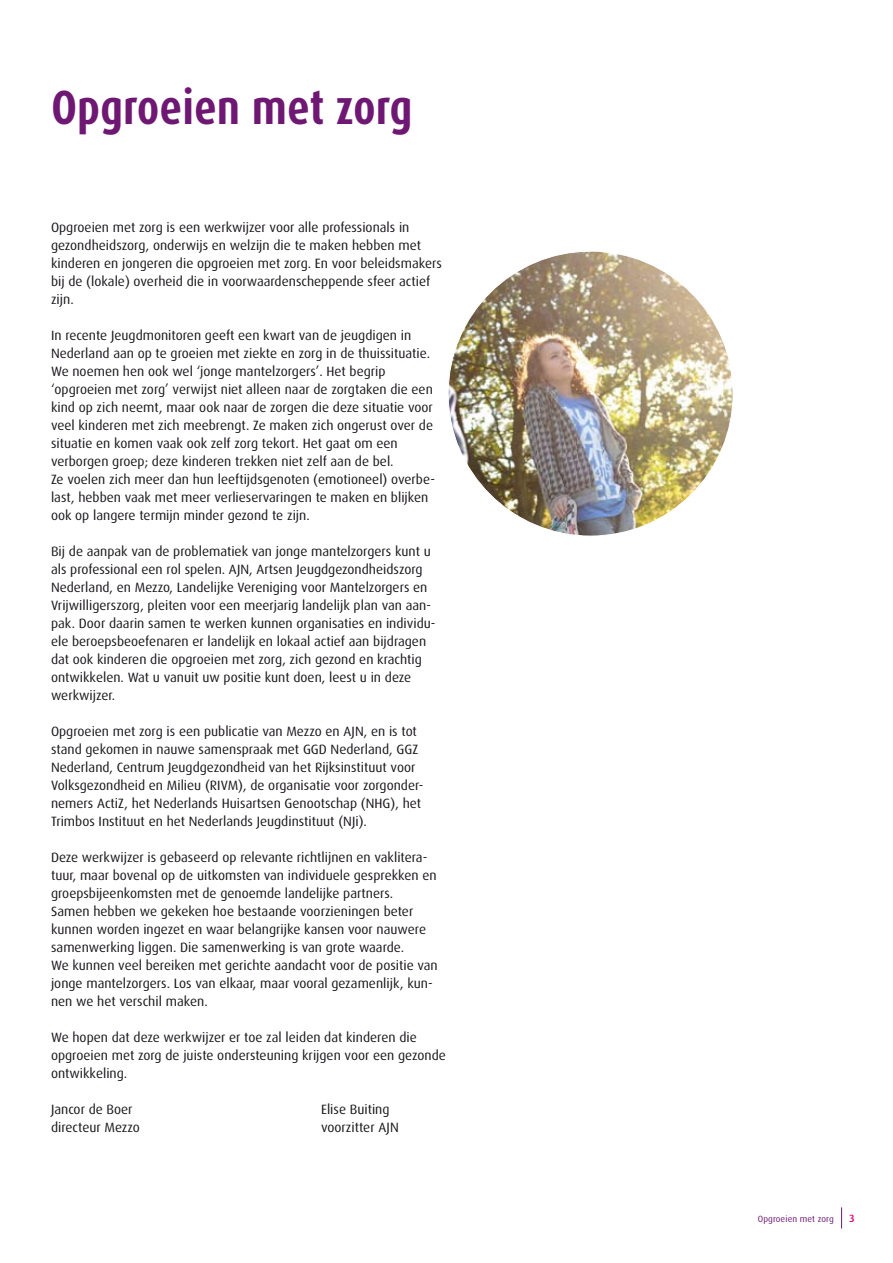
<style>
.page{position:relative;width:893px;height:1263px;background:#fff}
.page>*{position:absolute;margin:0;border:0;box-sizing:border-box;transform-origin:0 0}
.t1{font:700 48px "Dax Condensed";color:#6e1873}
.t2{font:13.5px/18px "Dax OT";color:#1a171b}
.t3{font:500 10.5px "Dax OT";color:#e2007a}
.t4{font:9px "Dax OT";letter-spacing:.01em;color:#6e1873}
</style>
<div class="page">
<svg style="left:841px;top:1207px;width:1px;height:21px"></svg>
<img style="left:448px;top:251px;width:285px;height:285px;border-radius:142px">
<h1 class="t1" style="left:51px;top:81px;width:363px">Opgroeien met zorg</h1>
<p class="t2" style="left:51px;top:218px;width:392px">Opgroeien met zorg is een werkwijzer voor alle professionals in gezondheidszorg, onderwijs en welzijn die te maken hebben met kinderen en jongeren die opgroeien met zorg. En voor beleidsmakers bij de (lokale) overheid die in voorwaardenscheppende sfeer actief zijn.</p>
<p class="t2" style="left:51px;top:326px;width:385px">In recente Jeugdmonitoren geeft een kwart van de jeugdigen in Nederland aan op te groeien met ziekte en zorg in de thuissituatie.<br>We noemen hen ook wel ‘jonge mantelzorgers’. Het begrip ‘opgroeien met zorg’ verwijst niet alleen naar de zorgtaken die een kind op zich neemt, maar ook naar de zorgen die deze situatie voor veel kinderen met zich meebrengt. Ze maken zich ongerust over de situatie en komen vaak ook zelf zorg tekort. Het gaat om een verborgen groep; deze kinderen trekken niet zelf aan de bel.<br>Ze voelen zich meer dan hun leeftijdsgenoten (emotioneel) overbe&shy;last, hebben vaak met meer verlieservaringen te maken en blijken ook op langere termijn minder gezond te zijn.</p>
<p class="t2" style="left:51px;top:542px;width:386px">Bij de aanpak van de problematiek van jonge mantelzorgers kunt u als professional een rol spelen. AJN, Artsen Jeugdgezondheidszorg Nederland, en Mezzo, Landelijke Vereniging voor Mantelzorgers en Vrijwilligerszorg, pleiten voor een meerjarig landelijk plan van aan&shy;pak. Door daarin samen te werken kunnen organisaties en individu&shy;ele beroepsbeoefenaren er landelijk en lokaal actief aan bijdragen dat ook kinderen die opgroeien met zorg, zich gezond en krachtig ontwikkelen. Wat u vanuit uw positie kunt doen, leest u in deze werkwijzer.</p>
<p class="t2" style="left:51px;top:722px;width:374px">Opgroeien met zorg is een publicatie van Mezzo en AJN, en is tot stand gekomen in nauwe samenspraak met GGD Nederland, GGZ Nederland, Centrum Jeugdgezondheid van het Rijksinstituut voor Volksgezondheid en Milieu (RIVM), de organisatie voor zorgonder&shy;nemers ActiZ, het Nederlands Huisartsen Genootschap (NHG), het Trimbos Instituut en het Nederlands Jeugdinstituut (NJi).</p>
<p class="t2" style="left:51px;top:848px;width:388px">Deze werkwijzer is gebaseerd op relevante richtlijnen en vaklitera&shy;tuur, maar bovenal op de uitkomsten van individuele gesprekken en groepsbijeenkomsten met de genoemde landelijke partners.<br>Samen hebben we gekeken hoe bestaande voorzieningen beter kunnen worden ingezet en waar belangrijke kansen voor nauwere samenwerking liggen. Die samenwerking is van grote waarde.<br>We kunnen veel bereiken met gerichte aandacht voor de positie van jonge mantelzorgers. Los van elkaar, maar vooral gezamenlijk, kun&shy;nen we het verschil maken.</p>
<p class="t2" style="left:51px;top:1028px;width:396px">We hopen dat deze werkwijzer er toe zal leiden dat kinderen die opgroeien met zorg de juiste ondersteuning krijgen voor een gezonde ontwikkeling.</p>
<p class="t2" style="left:51px;top:1100px;width:83px">Jancor de Boer</p>
<p class="t2" style="left:321px;top:1100px;width:70px">Elise Buiting</p>
<p class="t2" style="left:51px;top:1118px;width:90px">directeur Mezzo</p>
<p class="t2" style="left:321px;top:1118px;width:79px">voorzitter AJN</p>
<p class="t4" style="left:758px;top:1213px;width:78px">Opgroeien met zorg</p>
<p class="t3" style="left:849px;top:1211px;width:7px">3</p>
</div>
